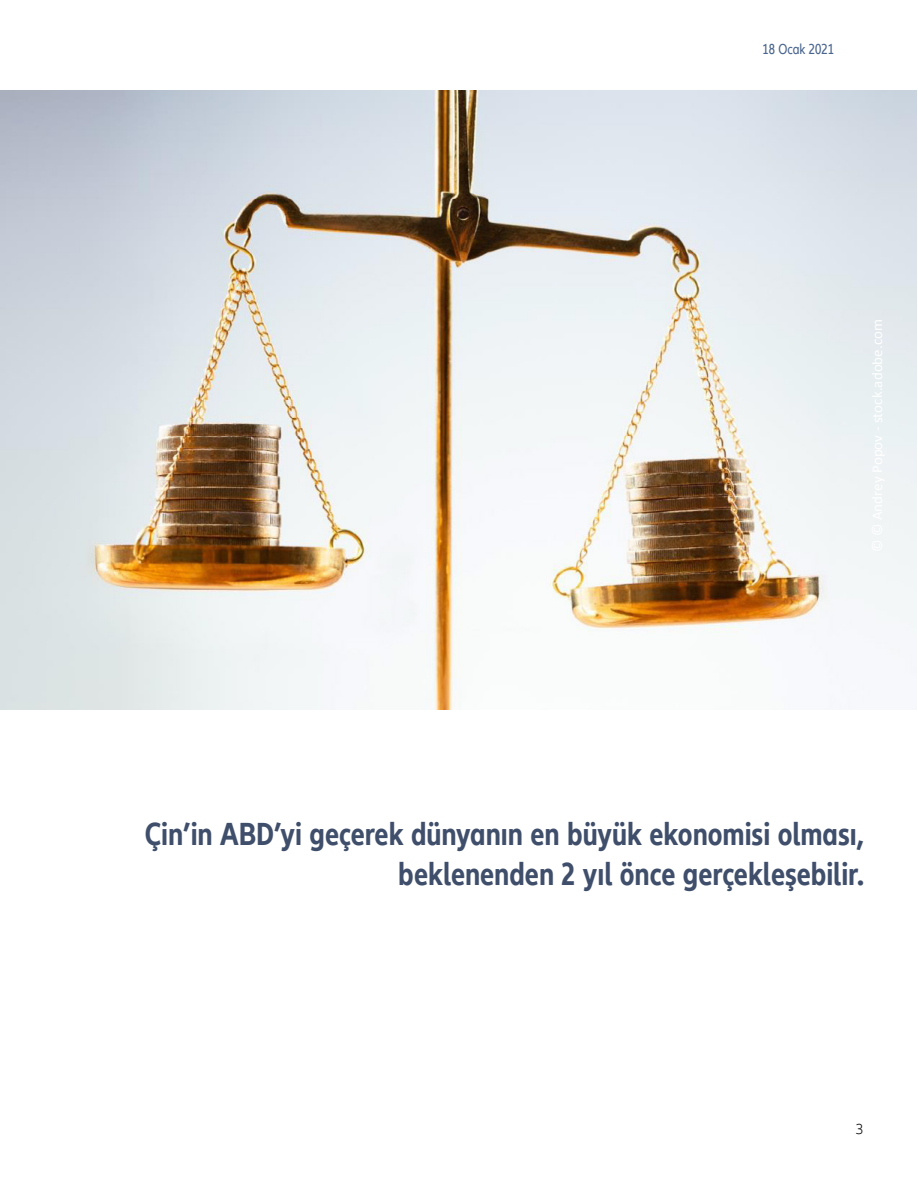
<style>
.page{position:relative;width:918px;height:1188px;background:#fff}
.page>*{position:absolute;margin:0;border:0;box-sizing:border-box;transform-origin:0 0}
.t1{font:700 condensed 33px/39.6px "Allianz Neo";color:#3f4e6a;text-align:right}
.t2{font:condensed 15px "Allianz Neo";color:#49648d}
.t3{font:300 15px "Allianz Neo";color:#000}
</style>
<div class="page">
<img style="left:0;top:90px;width:917px;height:619px">
<p class="t2" style="left:763px;top:40px;width:73px">18 Ocak 2021</p>
<p class="t1" style="left:145px;top:815px;width:721px">Çin’in ABD’yi geçerek dünyanın en büyük ekonomisi olması, beklenenden 2 yıl önce gerçekleşebilir.</p>
<p class="t3" style="left:856px;top:1121px;width:10px">3</p>
</div>
